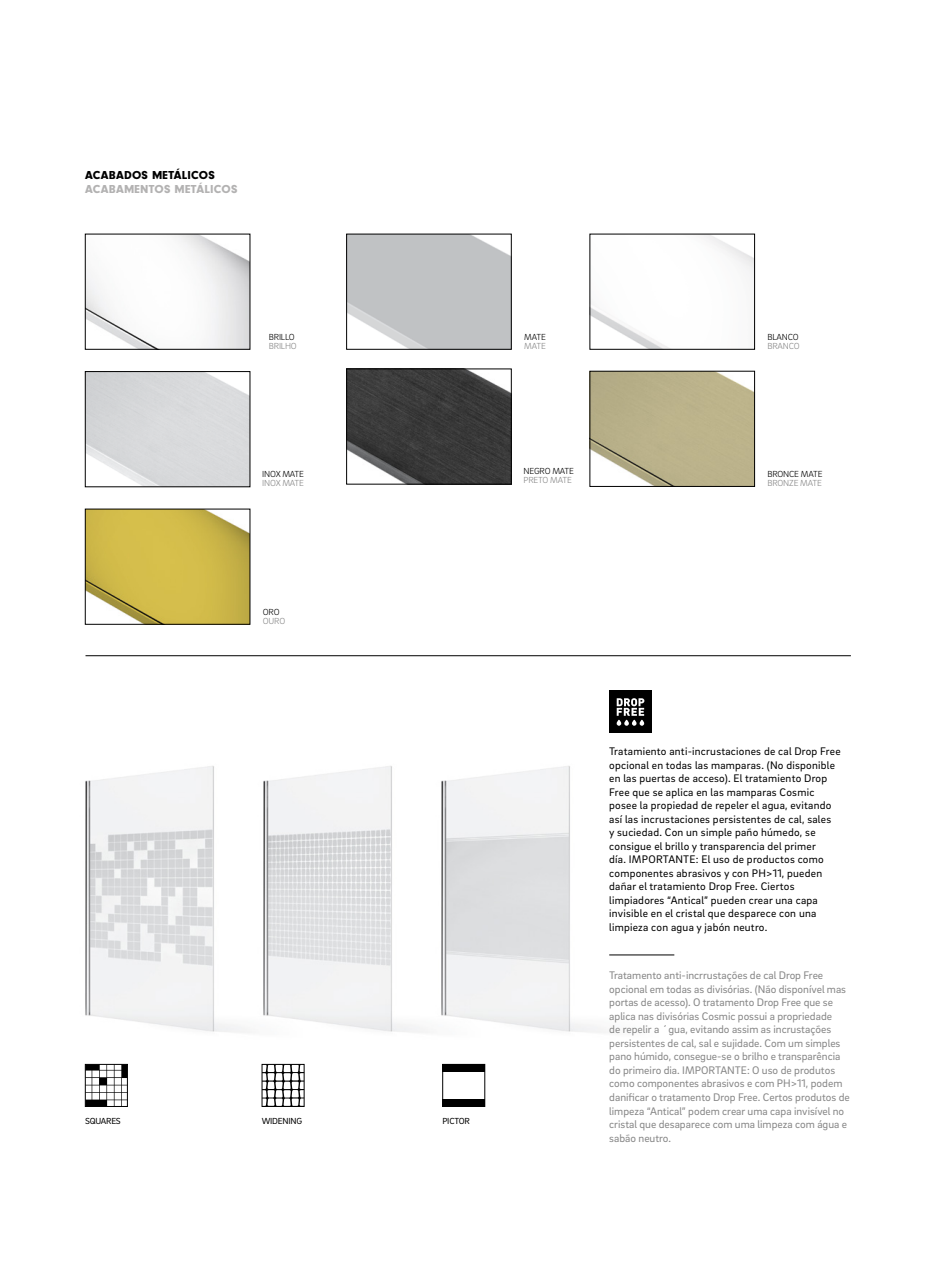
<style>
.page{position:relative;width:936px;height:1263px;background:#fff}
.page>*{position:absolute;margin:0;border:0;box-sizing:border-box;transform-origin:0 0}
.t1{font:12px "Neuzeit Gro T Blac";letter-spacing:.02em;color:#b3b2b2}
.t2{font:12px "Neuzeit Gro T Blac";letter-spacing:.02em;color:#000}
.t3{font:11.25px/13.5px "Brix Sans";letter-spacing:.02em;color:#000}
.t4{font:11.25px/13.5px "Brix Sans";color:#878787}
.t5{font:300 9px "Brix Sans";letter-spacing:-.02em;color:#878787}
.t6{font:300 9px "Brix Sans";letter-spacing:-.02em;color:#000}
.t7{font:9px "Brix Sans";letter-spacing:-.025em;color:#000}
</style>
<div class="page">
<hr style="left:85px;top:655px;width:765px;height:1px;background:#000">
<img style="left:87px;top:236px;width:161px;height:111px">
<img style="left:591px;top:236px;width:161px;height:111px">
<img style="left:87px;top:511px;width:161px;height:111px">
<img style="left:87px;top:373px;width:161px;height:112px">
<div style="left:85px;top:371px;width:165px;height:116px;border:1px solid #000"></div>
<img style="left:591px;top:373px;width:161px;height:112px">
<div style="left:589px;top:371px;width:165px;height:116px;border:1px solid #000"></div>
<img style="left:348px;top:371px;width:161px;height:111px">
<div style="left:346px;top:369px;width:165px;height:115px;border:1px solid #000"></div>
<img style="left:85px;top:766px;width:146px;height:266px">
<img style="left:231px;top:766px;width:178px;height:267px">
<img style="left:409px;top:766px;width:254px;height:267px">
<svg style="left:87px;top:1066px;width:39px;height:39px"></svg>
<div style="left:85px;top:1064px;width:43px;height:43px;border:1px solid #000"></div>
<svg style="left:264px;top:1066px;width:38px;height:39px"></svg>
<div style="left:262px;top:1064px;width:42px;height:43px;border:1px solid #000"></div>
<div style="left:442px;top:1064px;width:42px;height:8px;background:#000"></div>
<div style="left:442px;top:1099px;width:42px;height:7px;background:#000"></div>
<div style="left:442px;top:1064px;width:43px;height:43px;border:1px solid #000"></div>
<div style="left:609px;top:691px;width:42px;height:42px;background:#000"></div>
<svg style="left:616px;top:698px;width:28px;height:28px"></svg>
<hr style="left:609px;top:955px;width:65px;height:1px;background:#000">
<img style="left:348px;top:236px;width:161px;height:111px">
<p class="t2" style="left:85px;top:168px;width:131px">ACABADOS METÁLICOS</p>
<p class="t1" style="left:85px;top:182px;width:154px">ACABAMENTOS METÁLICOS</p>
<p class="t6" style="left:269px;top:331px;width:27px">BRILLO</p>
<p class="t5" style="left:269px;top:340px;width:29px">BRILHO</p>
<p class="t6" style="left:262px;top:468px;width:43px">INOX MATE</p>
<p class="t5" style="left:262px;top:477px;width:43px">INOX MATE</p>
<p class="t6" style="left:263px;top:606px;width:18px">ORO</p>
<p class="t5" style="left:263px;top:615px;width:24px">OURO</p>
<p class="t7" style="left:85px;top:1115px;width:37px">SQUARES</p>
<p class="t7" style="left:262px;top:1115px;width:42px">WIDENING</p>
<p class="t7" style="left:442px;top:1115px;width:29px">PICTOR</p>
<p class="t6" style="left:524px;top:331px;width:23px">MATE</p>
<p class="t5" style="left:524px;top:340px;width:23px">MATE</p>
<p class="t6" style="left:523px;top:466px;width:52px">NEGRO MATE</p>
<p class="t5" style="left:523px;top:475px;width:50px">PRETO MATE</p>
<p class="t6" style="left:767px;top:331px;width:33px">BLANCO</p>
<p class="t5" style="left:767px;top:340px;width:34px">BRANCO</p>
<p class="t6" style="left:767px;top:468px;width:57px">BRONCE MATE</p>
<p class="t5" style="left:767px;top:477px;width:56px">BRONZE MATE</p>
<p class="t3" style="left:609px;top:744px;width:233px">Tratamiento anti-incrustaciones de cal Drop Free opcional en todas las mamparas. (No disponible en las puertas de acceso). El tratamiento Drop Free que se aplica en las mamparas Cosmic posee la propiedad de repeler el agua, evitando así las incrustaciones persistentes de cal, sales<br>y suciedad. Con un simple paño húmedo, se consigue el brillo y transparencia del primer<br>día. IMPORTANTE: El uso de productos como componentes abrasivos y con PH&gt;11, pueden dañar el tratamiento Drop Free. Ciertos limpiadores “Antical” pueden crear una capa invisible en el cristal que desparece con una limpieza con agua y jabón neutro.</p>
<p class="t4" style="left:609px;top:968px;width:242px">Tratamento anti-incrrustações de cal Drop Free opcional em todas as divisórias. (Não disponível mas portas de acesso). O tratamento Drop Free que se aplica nas divisórias Cosmic possui a propriedade<br>de repelir a ´gua, evitando assim as incrustações persistentes de cal, sal e sujidade. Com um simples pano húmido, consegue-se o brilho e transparência do primeiro dia. IMPORTANTE: O uso de produtos como componentes abrasivos e com PH&gt;11, podem danificar o tratamento Drop Free. Certos produtos de limpeza “Antical” podem crear uma capa invisível no cristal que desaparece com uma limpeza com água e sabão neutro.</p>
</div>
